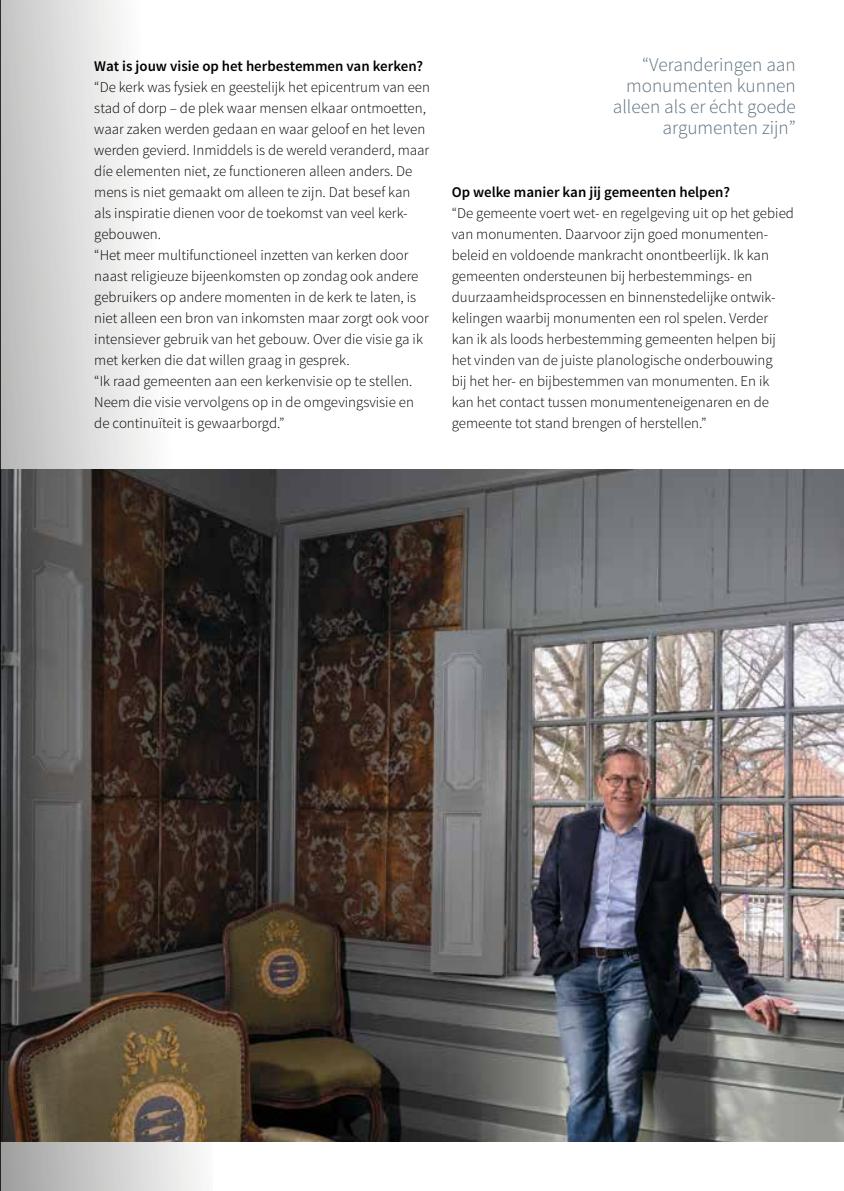
<style>
.page{position:relative;width:844px;height:1191px;background:#fff}
.page>*{position:absolute;margin:0;border:0;box-sizing:border-box;transform-origin:0 0}
.t1{font:300 19.25px/21px "Source Sans Pro";color:#5b707e;text-align:right}
.t2{font:300 14.88px/21px "Source Sans Pro";color:#000}
.t3{font:600 14.88px "Source Sans Pro";color:#000}
</style>
<div class="page">
<img style="left:212px;top:470px;width:631px;height:671px">
<svg style="left:1px;top:0;width:211px;height:1191px"></svg>
<hr style="left:0;top:0;width:1px;height:1191px;background:#000">
<p class="t3" style="left:94px;top:56px;width:330px">Wat is jouw visie op het herbestemmen van kerken?</p>
<p class="t2" style="left:94px;top:76px;width:337px">“De kerk was fysiek en geestelijk het epicentrum van een stad of dorp – de plek waar mensen elkaar ontmoetten, waar zaken werden gedaan en waar geloof en het leven werden gevierd. Inmiddels is de wereld veranderd, maar díe elementen niet, ze functioneren alleen anders. De mens is niet gemaakt om alleen te zijn. Dat besef kan als inspiratie dienen voor de toekomst van veel kerk&shy;gebouwen.<br>“Het meer multifunctioneel inzetten van kerken door naast religieuze bijeenkomsten op zondag ook andere gebruikers op andere momenten in de kerk te laten, is niet alleen een bron van inkomsten maar zorgt ook voor intensiever gebruik van het gebouw. Over die visie ga ik met kerken die dat willen graag in gesprek.<br>“Ik raad gemeenten aan een kerkenvisie op te stellen.<br>Neem die visie vervolgens op in de omgevingsvisie en de continuïteit is gewaarborgd.”</p>
<p class="t1" style="left:612px;top:54px;width:184px">“Veranderingen aan monumenten kunnen alleen als er écht goede argumenten zijn”</p>
<p class="t3" style="left:451px;top:182px;width:280px">Op welke manier kan jij gemeenten helpen?</p>
<p class="t2" style="left:451px;top:202px;width:343px">“De gemeente voert wet- en regelgeving uit op het gebied van monumenten. Daarvoor zijn goed monumenten&shy;beleid en voldoende mankracht onontbeerlijk. Ik kan gemeenten ondersteunen bij herbestemmings- en duurzaamheidsprocessen en binnenstedelijke ontwik&shy;kelingen waarbij monumenten een rol spelen. Verder kan ik als loods herbestemming gemeenten helpen bij het vinden van de juiste planologische onderbouwing<br>bij het her- en bijbestemmen van monumenten. En ik kan het contact tussen monumenteneigenaren en de gemeente tot stand brengen of herstellen.”</p>
</div>
